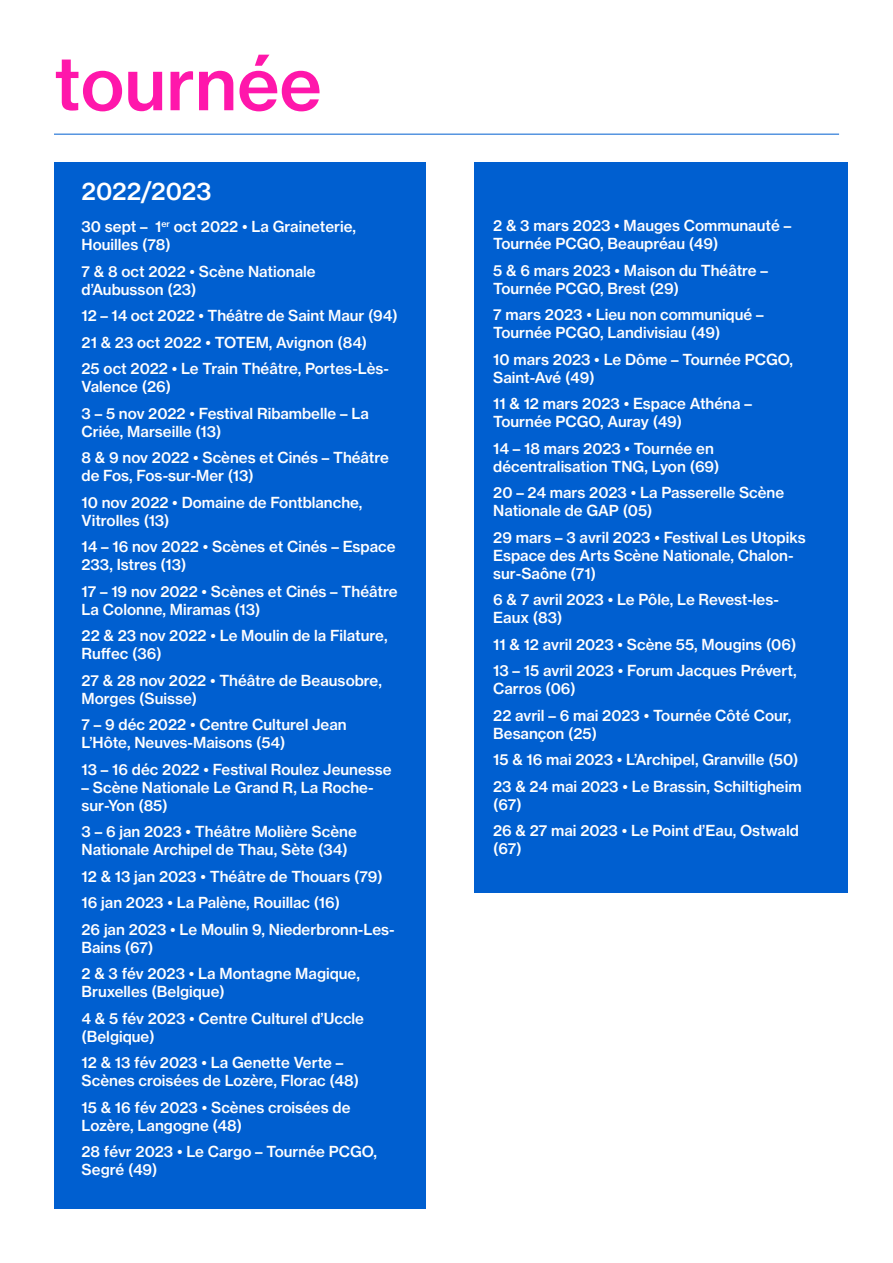
<style>
.page{position:relative;width:893px;height:1263px;background:#fff}
.page>*{position:absolute;margin:0;border:0;box-sizing:border-box;transform-origin:0 0}
._5-vilette_COURANT{font:72px "N Haas Grotesk TX Std 65 Md";color:#ff17ab}
._5-vilette_COURANT-2{font:24px "N Haas Grotesk TX Std 65 Md";color:#fff}
._5-vilette_COURANT-3{font:15px/18px "N Haas Grotesk TX Std 65 Md";color:#fff}
</style>
<div class="page">
<div style="left:54px;top:162px;width:371px;height:1047px;background:#005fd0"></div>
<div style="left:474px;top:162px;width:374px;height:731px;background:#005fd0"></div>
<hr style="left:54px;top:134px;width:785px;height:1px;background:#005fd0">
<p class="_5-vilette_COURANT" style="left:54px;top:39px;width:269px">tournée</p>
<p class="_5-vilette_COURANT-2" style="left:82px;top:176px;width:131px">2022/2023</p>
<p class="_5-vilette_COURANT-3" style="left:82px;top:218px;width:276px">30 sept – 1<sup>er</sup> oct 2022 • La Graineterie,<br>Houilles (78)</p>
<p class="_5-vilette_COURANT-3" style="left:82px;top:262px;width:236px">7 &amp; 8 oct 2022 • Scène Nationale d’Aubusson (23)</p>
<p class="_5-vilette_COURANT-3" style="left:82px;top:307px;width:318px">12 – 14 oct 2022 • Théâtre de Saint Maur (94)</p>
<p class="_5-vilette_COURANT-3" style="left:82px;top:333px;width:287px">21 &amp; 23 oct 2022 • TOTEM, Avignon (84)</p>
<p class="_5-vilette_COURANT-3" style="left:82px;top:360px;width:309px">25 oct 2022 • Le Train Théâtre, Portes-Lès-<br>Valence (26)</p>
<p class="_5-vilette_COURANT-3" style="left:82px;top:404px;width:289px">3 – 5 nov 2022 • Festival Ribambelle – La<br>Criée, Marseille (13)</p>
<p class="_5-vilette_COURANT-3" style="left:82px;top:449px;width:309px">8 &amp; 9 nov 2022 • Scènes et Cinés – Théâtre de Fos, Fos-sur-Mer (13)</p>
<p class="_5-vilette_COURANT-3" style="left:82px;top:493px;width:282px">10 nov 2022 • Domaine de Fontblanche,<br>Vitrolles (13)</p>
<p class="_5-vilette_COURANT-3" style="left:82px;top:538px;width:316px">14 – 16 nov 2022 • Scènes et Cinés – Espace<br>233, Istres (13)</p>
<p class="_5-vilette_COURANT-3" style="left:82px;top:582px;width:318px">17 – 19 nov 2022 • Scènes et Cinés – Théâtre<br>La Colonne, Miramas (13)</p>
<p class="_5-vilette_COURANT-3" style="left:82px;top:627px;width:307px">22 &amp; 23 nov 2022 • Le Moulin de la Filature,<br>Ruffec (36)</p>
<p class="_5-vilette_COURANT-3" style="left:82px;top:671px;width:302px">27 &amp; 28 nov 2022 • Théâtre de Beausobre,<br>Morges (Suisse)</p>
<p class="_5-vilette_COURANT-3" style="left:82px;top:716px;width:267px">7 – 9 déc 2022 • Centre Culturel Jean<br>L’Hôte, Neuves-Maisons (54)</p>
<p class="_5-vilette_COURANT-3" style="left:82px;top:760px;width:312px">13 – 16 déc 2022 • Festival Roulez Jeunesse</p>
<p class="_5-vilette_COURANT-3" style="left:82px;top:778px;width:293px">– Scène Nationale Le Grand R, La Roche&shy;sur-Yon (85)</p>
<p class="_5-vilette_COURANT-3" style="left:82px;top:823px;width:277px">3 – 6 jan 2023 • Théâtre Molière Scène<br>Nationale Archipel de Thau, Sète (34)</p>
<p class="_5-vilette_COURANT-3" style="left:82px;top:867px;width:303px">12 &amp; 13 jan 2023 • Théâtre de Thouars (79)</p>
<p class="_5-vilette_COURANT-3" style="left:82px;top:894px;width:260px">16 jan 2023 • La Palène, Rouillac (16)</p>
<p class="_5-vilette_COURANT-3" style="left:82px;top:920px;width:315px">26 jan 2023 • Le Moulin 9, Niederbronn-Les-<br>Bains (67)</p>
<p class="_5-vilette_COURANT-3" style="left:82px;top:965px;width:280px">2 &amp; 3 fév 2023 • La Montagne Magique,<br>Bruxelles (Belgique)</p>
<p class="_5-vilette_COURANT-3" style="left:82px;top:1009px;width:284px">4 &amp; 5 fév 2023 • Centre Culturel d’Uccle (Belgique)</p>
<p class="_5-vilette_COURANT-3" style="left:82px;top:1054px;width:279px">12 &amp; 13 fév 2023 • La Genette Verte –<br>Scènes croisées de Lozère, Florac (48)</p>
<p class="_5-vilette_COURANT-3" style="left:82px;top:1098px;width:270px">15 &amp; 16 fév 2023 • Scènes croisées de<br>Lozère, Langogne (48)</p>
<p class="_5-vilette_COURANT-3" style="left:82px;top:1143px;width:297px">28 févr 2023 • Le Cargo – Tournée PCGO,<br>Segré (49)</p>
<p class="_5-vilette_COURANT-3" style="left:493px;top:217px;width:299px">2 &amp; 3 mars 2023 • Mauges Communauté –<br>Tournée PCGO, Beaupréau (49)</p>
<p class="_5-vilette_COURANT-3" style="left:493px;top:261px;width:276px">5 &amp; 6 mars 2023 • Maison du Théâtre –<br>Tournée PCGO, Brest (29)</p>
<p class="_5-vilette_COURANT-3" style="left:493px;top:306px;width:272px">7 mars 2023 • Lieu non communiqué –<br>Tournée PCGO, Landivisiau (49)</p>
<p class="_5-vilette_COURANT-3" style="left:493px;top:350px;width:301px">10 mars 2023 • Le Dôme – Tournée PCGO,<br>Saint-Avé (49)</p>
<p class="_5-vilette_COURANT-3" style="left:493px;top:395px;width:260px">11 &amp; 12 mars 2023 • Espace Athéna –<br>Tournée PCGO, Auray (49)</p>
<p class="_5-vilette_COURANT-3" style="left:493px;top:439px;width:228px">14 – 18 mars 2023 • Tournée en décentralisation TNG, Lyon (69)</p>
<p class="_5-vilette_COURANT-3" style="left:493px;top:484px;width:293px">20 – 24 mars 2023 • La Passerelle Scène<br>Nationale de GAP (05)</p>
<p class="_5-vilette_COURANT-3" style="left:493px;top:528px;width:314px">29 mars – 3 avril 2023 • Festival Les Utopiks<br>Espace des Arts Scène Nationale, Chalon&shy;sur-Saône (71)</p>
<p class="_5-vilette_COURANT-3" style="left:493px;top:591px;width:287px">6 &amp; 7 avril 2023 • Le Pôle, Le Revest-les-<br>Eaux (83)</p>
<p class="_5-vilette_COURANT-3" style="left:493px;top:635px;width:305px">11 &amp; 12 avril 2023 • Scène 55, Mougins (06)</p>
<p class="_5-vilette_COURANT-3" style="left:493px;top:662px;width:305px">13 – 15 avril 2023 • Forum Jacques Prévert,<br>Carros (06)</p>
<p class="_5-vilette_COURANT-3" style="left:493px;top:706px;width:300px">22 avril – 6 mai 2023 • Tournée Côté Cour,<br>Besançon (25)</p>
<p class="_5-vilette_COURANT-3" style="left:493px;top:751px;width:307px">15 &amp; 16 mai 2023 • L’Archipel, Granville (50)</p>
<p class="_5-vilette_COURANT-3" style="left:493px;top:777px;width:310px">23 &amp; 24 mai 2023 • Le Brassin, Schiltigheim (67)</p>
<p class="_5-vilette_COURANT-3" style="left:493px;top:822px;width:307px">26 &amp; 27 mai 2023 • Le Point d’Eau, Ostwald (67)</p>
</div>
